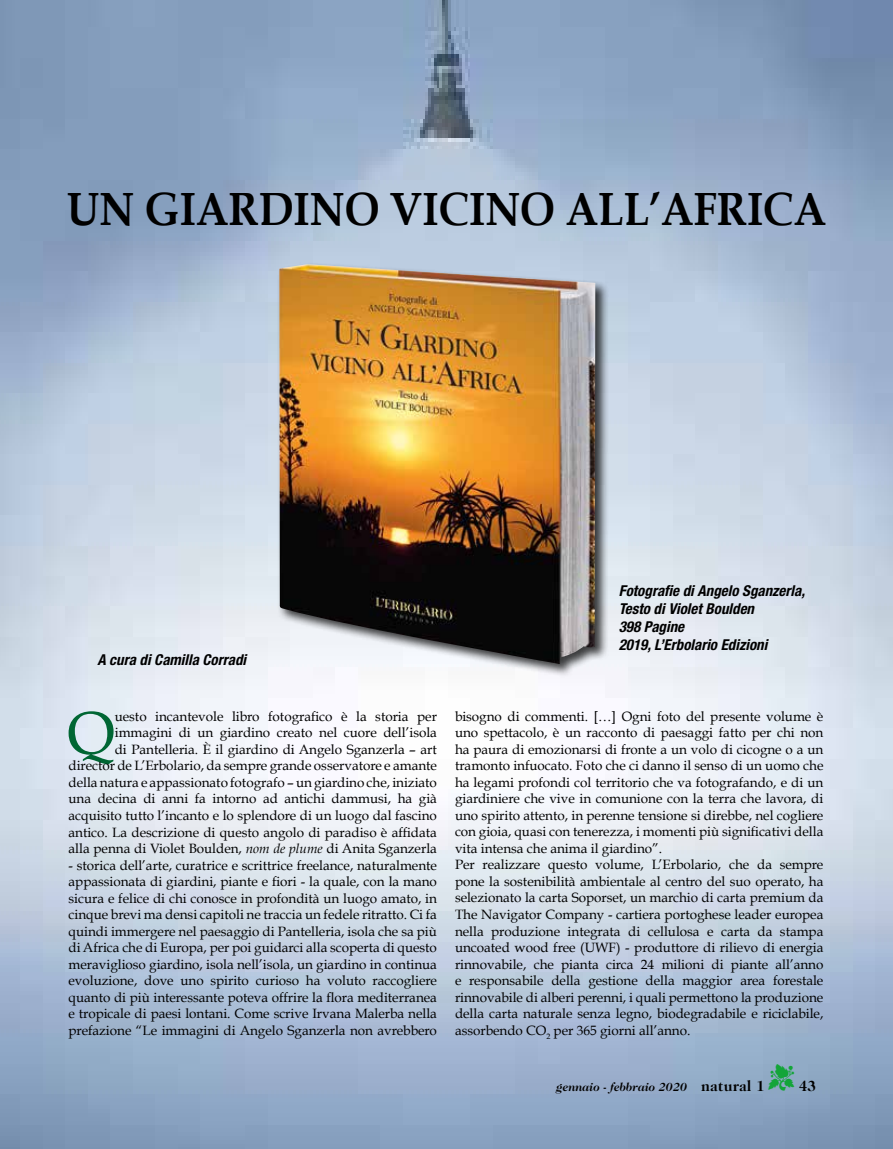
<style>
.page{position:relative;width:893px;height:1149px;background:#fff}
.page>*{position:absolute;margin:0;border:0;box-sizing:border-box;transform-origin:0 0}
.t1{font:60.75px "Book Antiqua";color:#063}
.t2{font:700 46.5px "Book Antiqua";color:#000;scale:.9 1}
.t3{font:italic 700 condensed 15px/18px "Helvetica Neue LT Std";color:#000}
.t4{font:700 15px "Caslon 224 IT Cby BT";color:#000}
.t5{font:13.5px/16.5px "Book Antiqua";letter-spacing:-.005em;color:#000;text-align:right}
.t6{font:italic 700 12px "Caslon 224 IT Cby BT";color:#000}
.s1{font-style:italic}
.s2{color:#13a538}
.s3{font-style:normal;font-size:15px}
</style>
<div class="page">
<img style="left:0;top:0;width:893px;height:1148px">
<div style="left:277px;top:262px;width:333px;height:415px;background:#000;opacity:.75"></div>
<img style="left:279px;top:264px;width:316px;height:399px">
<h2 class="t2" style="left:67px;top:182px;width:845px">UN GIARDINO VICINO ALL’AFRICA</h2>
<p class="t3" style="left:97px;top:651px;width:150px">A cura di Camilla Corradi</p>
<p class="t5" style="left:69px;top:707px;width:370px">uesto incantevole libro fotografico è la storia per immagini di un giardino creato nel cuore dell’isola<br>di Pantelleria. È il giardino di Angelo Sganzerla – art director de L’Erbolario, da sempre grande osservatore e amante della natura e appassionato fotografo – un giardino che, iniziato una decina di anni fa intorno ad antichi dammusi, ha già acquisito tutto l’incanto e lo splendore di un luogo dal fascino antico. La descrizione di questo angolo di paradiso è affidata alla penna di Violet Boulden, <span class="s1">nom de plume</span> di Anita Sganzerla</p>
<p class="t5" style="left:69px;top:856px;width:370px;text-align:justify">- storica dell’arte, curatrice e scrittrice freelance, naturalmente appassionata di giardini, piante e fiori - la quale, con la mano sicura e felice di chi conosce in profondità un luogo amato, in cinque brevi ma densi capitoli ne traccia un fedele ritratto. Ci fa quindi immergere nel paesaggio di Pantelleria, isola che sa più di Africa che di Europa, per poi guidarci alla scoperta di questo meraviglioso giardino, isola nell’isola, un giardino in continua evoluzione, dove uno spirito curioso ha voluto raccogliere quanto di più interessante poteva offrire la flora mediterranea e tropicale di paesi lontani. Come scrive Irvana Malerba nella prefazione “Le immagini di Angelo Sganzerla non avrebbero</p>
<h1 class="t1" style="left:67px;top:695px;width:49px">Q</h1>
<p class="t3" style="left:619px;top:581px;width:188px">Fotografie di Angelo Sganzerla,<br>Testo di Violet Boulden<br>398 Pagine<br>2019, L’Erbolario Edizioni</p>
<p class="t5" style="left:455px;top:707px;width:370px;text-align:left">bisogno di commenti. […] Ogni foto del presente volume è uno spettacolo, è un racconto di paesaggi fatto per chi non ha paura di emozionarsi di fronte a un volo di cicogne o a un tramonto infuocato. Foto che ci danno il senso di un uomo che ha legami profondi col territorio che va fotografando, e di un giardiniere che vive in comunione con la terra che lavora, di uno spirito attento, in perenne tensione si direbbe, nel cogliere con gioia, quasi con tenerezza, i momenti più significativi della vita intensa che anima il giardino”.<br>Per realizzare questo volume, L’Erbolario, che da sempre pone la sostenibilità ambientale al centro del suo operato, ha selezionato la carta Soporset, un marchio di carta premium da The Navigator Company - cartiera portoghese leader europea nella produzione integrata di cellulosa e carta da stampa uncoated wood free (UWF) - produttore di rilievo di energia rinnovabile, che pianta circa 24 milioni di piante all’anno e responsabile della gestione della maggior area forestale rinnovabile di alberi perenni, i quali permettono la produzione della carta naturale senza legno, biodegradabile e riciclabile, assorbendo CO<sub>2</sub> per 365 giorni all’anno.</p>
<p class="t4" style="left:768px;top:1076px;width:49px"><span class="s2">▼</span> 43</p>
<p class="t6" style="left:557px;top:1079px;width:210px">gennaio - febbraio 2020 <span class="s3">natural 1</span></p>
</div>
